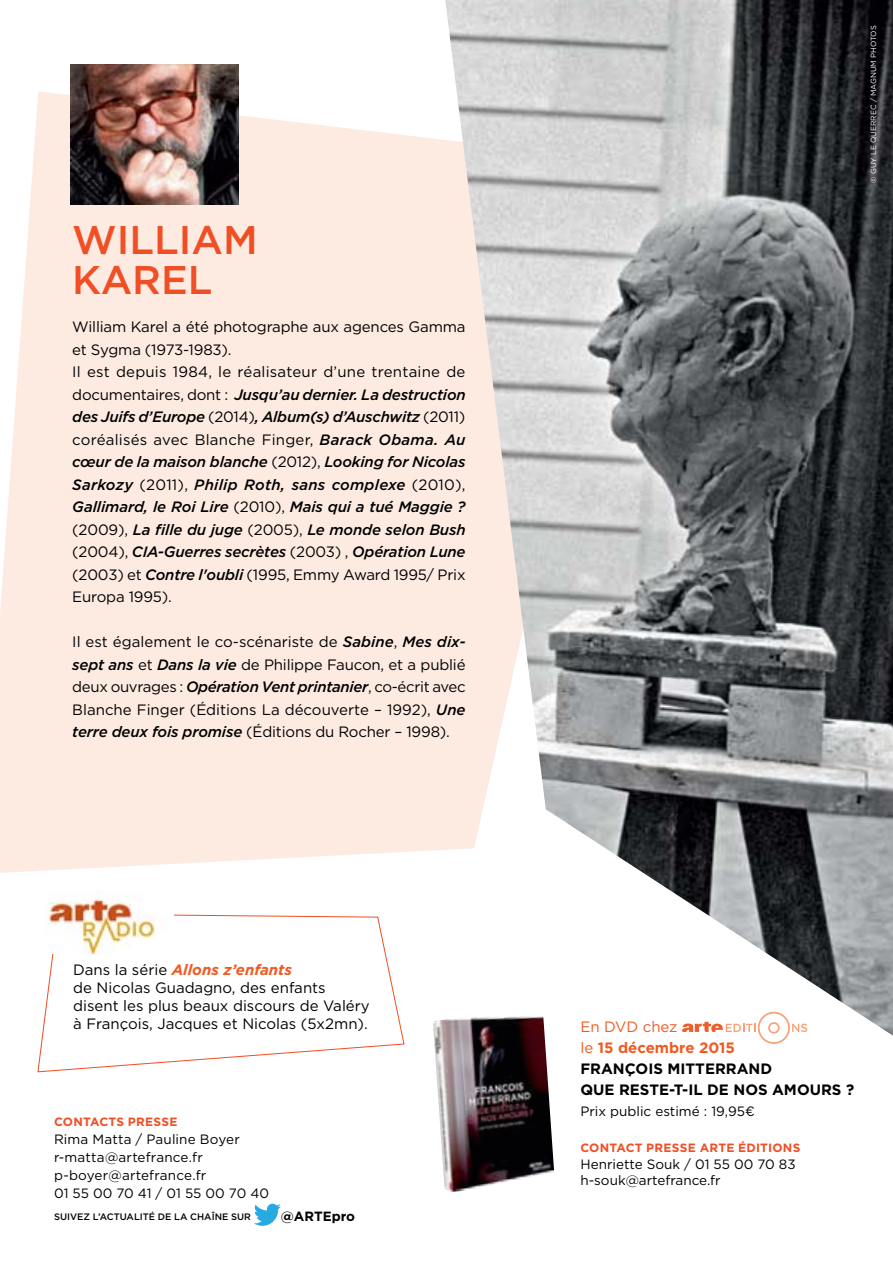
<style>
.page{position:relative;width:893px;height:1263px;background:#fff}
.page>*{position:absolute;margin:0;border:0;box-sizing:border-box;transform-origin:0 0}
.t1{font:500 39.9px/39.6px "Gotham";color:#f04e24}
.t2{font:15px/22.5px "Gotham";letter-spacing:-.01em;color:#000}
.t3{font:700 15px/21px "Gotham";color:#000}
.t4{font:13.5px/18px "Gotham";color:#000}
.t5{font:700 13.35px "Gotham";color:#000}
.t6{font:700 12px "Gotham";letter-spacing:.02em;color:#f04e24}
.t7{font:500 9.3px "Gotham";color:#000}
.t8{font:7.5px "Gotham";color:#fff}
.s1{font-weight:500;font-style:italic}
.s2{font-weight:700;font-style:italic;color:#f15a22}
.s3{font-weight:400;color:#f15a22}
.s4{color:#f15a22}
</style>
<div class="page">
<svg style="left:0;top:91px;width:445px;height:782px;fill:#fdebe2"></svg>
<svg style="left:37px;top:914px;width:368px;height:159px"></svg>
<svg style="left:760px;top:1036px;width:28px;height:8px"></svg>
<img style="left:433px;top:1019px;width:121px;height:173px">
<img style="left:445px;top:0;width:448px;height:1036px">
<img style="left:70px;top:64px;width:169px;height:140px">
<img style="left:37px;top:898px;width:136px;height:55px">
<svg style="left:254px;top:1204px;width:27px;height:22px"></svg>
<h1 class="t1" style="left:72px;top:220px;width:187px">WILLIAM<br>KAREL</h1>
<p class="t2" style="left:72px;top:315px;width:395px">William Karel a été photographe aux agences Gamma et Sygma (1973-1983).<br>I l est depuis 1984, le réalisateur d’une trentaine de documentaires, dont : <span class="s1">Jusqu’au dernier. La destruction des Juifs d’Europe</span> (2014)<span class="s1">, Album(s) d’Auschwitz</span> (2011) coréalisés avec Blanche Finger, <span class="s1">Barack Obama. Au cœur de la maison blanche</span> (2012), <span class="s1">Looking for Nicolas Sarkozy</span> (2011), <span class="s1">Philip Roth, sans complexe</span> (2010), <span class="s1">Gallimard, le Roi Lire</span> (2010), <span class="s1">Mais qui a tué Maggie ? </span>(2009), <span class="s1">La fille du juge</span> (2005), <span class="s1">Le monde selon Bush </span>(2004), <span class="s1">CIA-Guerres secrètes</span> (2003) , <span class="s1">Opération Lune </span>(2003) et <span class="s1">Contre l'oubli</span> (1995, Emmy Award 1995/ Prix Europa 1995).</p>
<p class="t2" style="left:72px;top:630px;width:395px;text-align:justify">I l est également le co-scénariste de <span class="s1">Sabine</span>, <span class="s1">Mes dix&shy;sept ans</span> et <span class="s1">Dans la vie</span> de Philippe Faucon, et a publié deux ouvrages : <span class="s1">Opération Vent printanier</span>, co-écrit avec Blanche Finger (éditions La découverte – 1992), <span class="s1">Une terre deux fois promise</span> (éditions du Rocher – 1998).</p>
<p class="t8" style="left:869px;top:183px;width:158px;rotate:-90deg">© Guy Le Querrec / Magnum Photos</p>
<p class="t2" style="left:73px;top:960px;width:298px;line-height:18px">Dans la série <span class="s2">Allons z’enfants<br></span>de N icolas Guadagno, des enfants disent les plus beaux discours de Valéry à François, Jacques et N icolas (5x2mn).</p>
<p class="t3" style="left:580px;top:1016px;width:275px"><span class="s3">En DVD chez<br>le</span> <span class="s4">15 DÉCEMBRE 2015<br></span>FRANÇOIS M ITTERRAND<br>QUE RESTE-T-IL DE NOS AMOURS ?</p>
<p class="t4" style="left:580px;top:1102px;width:176px">Prix public estimé : 19,95€</p>
<p class="t6" style="left:54px;top:1114px;width:125px">CONTACTS PRESSE</p>
<p class="t4" style="left:54px;top:1130px;width:217px">Rima Matta / Pauline Boyer r-matta@artefrance.fr p-boyer@artefrance.fr<br>01 55 00 70 41 / 01 55 00 70 40</p>
<p class="t6" style="left:580px;top:1140px;width:129px">CONTACT PRESSE ARTE</p>
<p class="t6" style="left:738px;top:1140px;width:64px">ÉDITIONS</p>
<p class="t4" style="left:580px;top:1155px;width:217px;line-height:16.5px">Henriette Souk / 01 55 00 70 83 h-souk@artefrance.fr</p>
<p class="t7" style="left:54px;top:1211px;width:198px">SU IVEZ L’ACTUALITÉ DE LA CHAÎNE SU R</p>
<p class="t5" style="left:281px;top:1207px;width:76px">@ARTEPRO</p>
</div>
